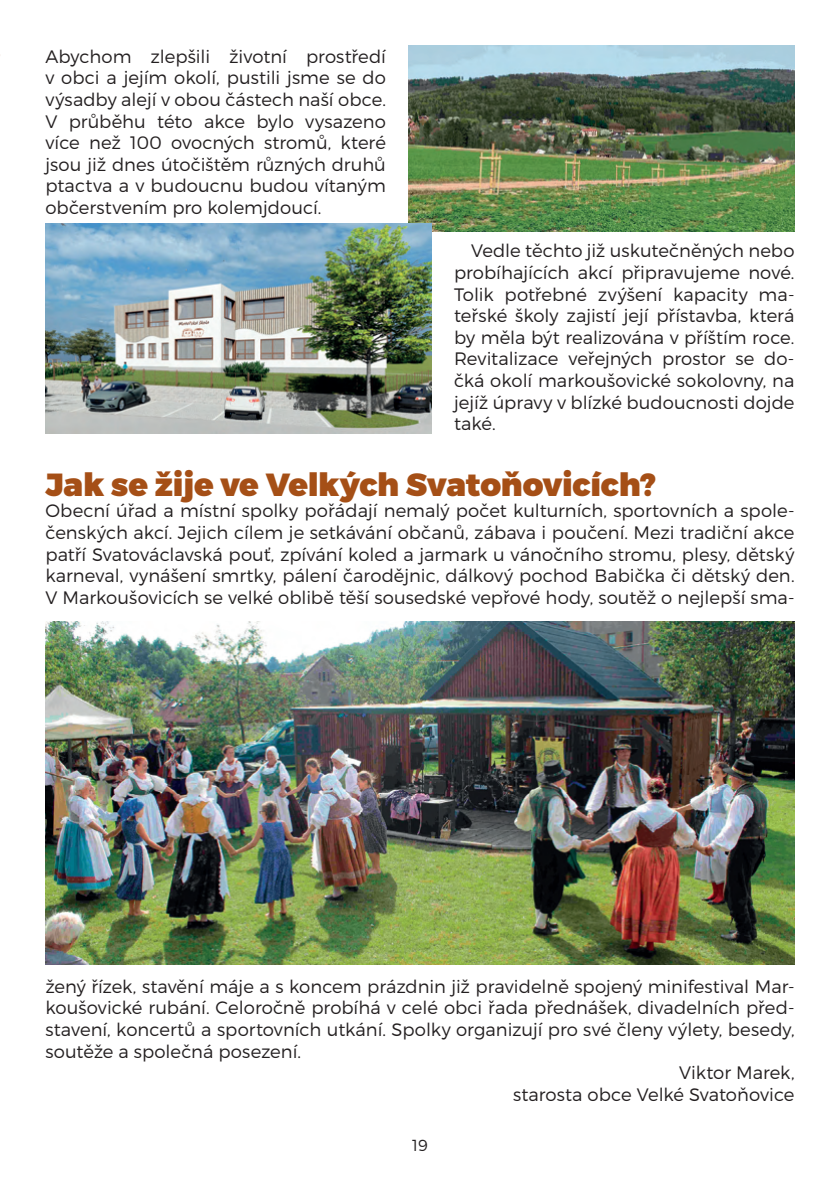
<style>
.page{position:relative;width:840px;height:1191px;background:#fff}
.page>*{position:absolute;margin:0;border:0;box-sizing:border-box;transform-origin:0 0}
.t1{font:900 32px "Montserrat";letter-spacing:-.005em;color:#a54f16}
.t2{font:300 18px/21.6px "Montserrat";color:#231f20;text-align:justify}
.t3{font:300 16px "Montserrat";color:#231f20}
</style>
<div class="page">
<img style="left:408px;top:45px;width:386px;height:186px">
<img style="left:45px;top:224px;width:386px;height:209px">
<img style="left:45px;top:621px;width:749px;height:343px">
<p class="t2" style="left:45px;top:47px;width:342px">Abychom zlepšili životní prostředí v obci a jejím okolí, pustili jsme se do výsadby alejí v obou částech naší obce.<br>V průběhu této akce bylo vysazeno více než 100 ovocných stromů, které jsou již dnes útočištěm různých druhů ptactva a v budoucnu budou vítaným občerstvením pro kolemjdoucí.</p>
<p class="t2" style="left:454px;top:241px;width:342px;text-indent:17px">Vedle těchto již uskutečněných nebo probíhajících akcí připravujeme nové.<br>Tolik potřebné zvýšení kapacity ma&shy;teřské školy zajistí její přístavba, která by měla být realizována v příštím roce.<br>Revitalizace veřejných prostor se do&shy;čká okolí markoušovické sokolovny, na jejíž úpravy v blízké budoucnosti dojde také.</p>
<h1 class="t1" style="left:45px;top:472px;width:612px">Jak se žije ve Velkých Svatoňovicích?</h1>
<p class="t2" style="left:45px;top:501px;width:750px">Obecní úřad a místní spolky pořádají nemalý počet kulturních, sportovních a spole&shy;čenských akcí. Jejich cílem je setkávání občanů, zábava i poučení. Mezi tradiční akce patří Svatováclavská pouť, zpívání koled a jarmark u vánočního stromu, plesy, dětský karneval, vynášení smrtky, pálení čarodějnic, dálkový pochod Babička či dětský den.<br>V Markoušovicích se velké oblibě těší sousedské vepřové hody, soutěž o nejlepší sma-</p>
<p class="t2" style="left:45px;top:977px;width:750px">žený řízek, stavění máje a s koncem prázdnin již pravidelně spojený minifestival Mar-</p>
<p class="t2" style="left:45px;top:998px;width:750px">koušovické rubání. Celoročně probíhá v celé obci řada přednášek, divadelních před-</p>
<p class="t2" style="left:45px;top:1020px;width:750px">stavení, koncertů a sportovních utkání. Spolky organizují pro své členy výlety, besedy,</p>
<p class="t2" style="left:45px;top:1041px;width:257px">soutěže a společná posezení.</p>
<p class="t2" style="left:678px;top:1063px;width:117px">Viktor Marek,</p>
<p class="t2" style="left:512px;top:1085px;width:283px">starosta obce Velké Svatoňovice</p>
<p class="t3" style="left:412px;top:1138px;width:17px">19</p>
</div>
